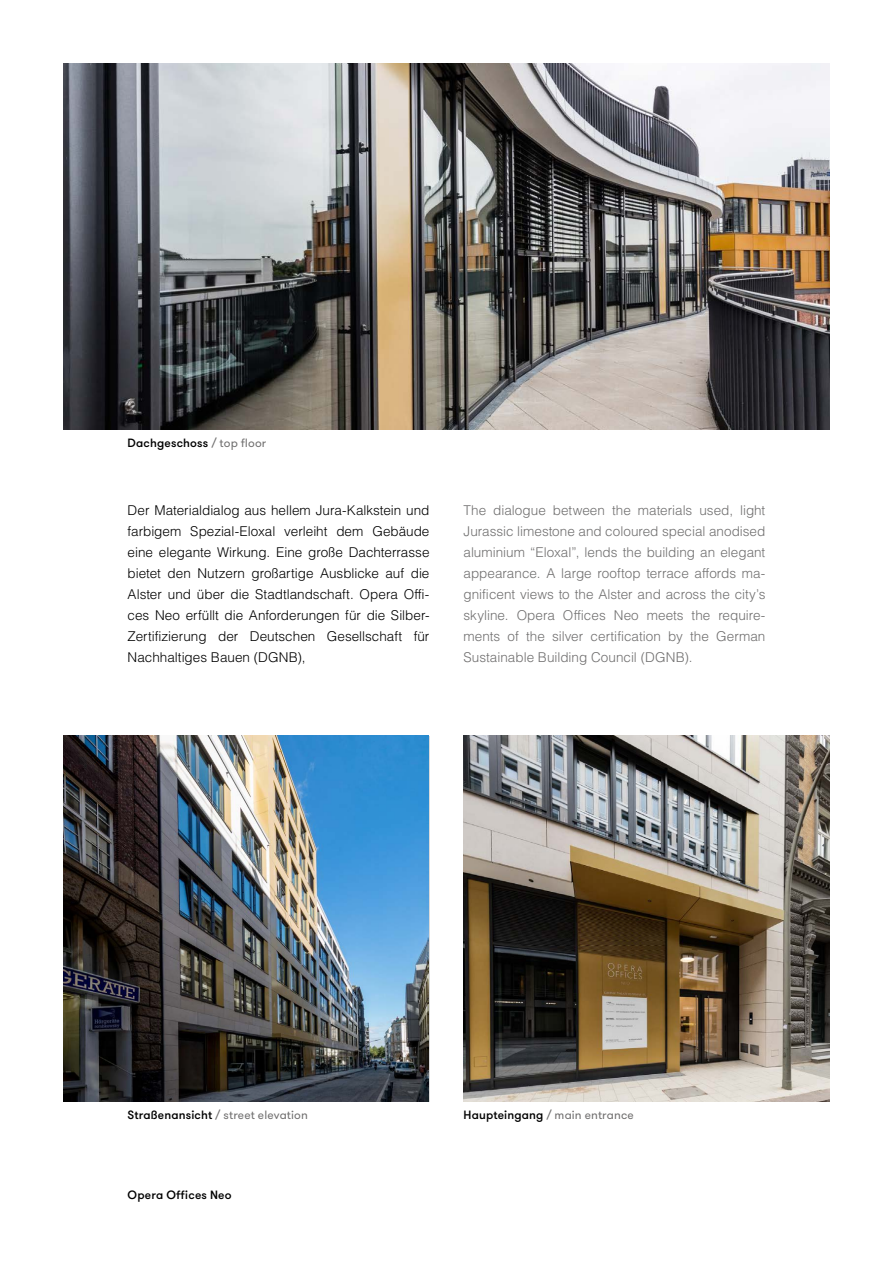
<style>
.page{position:relative;width:893px;height:1263px;background:#fff}
.page>*{position:absolute;margin:0;border:0;box-sizing:border-box;transform-origin:0 0}
.t1{font:300 13.5px/21px "Helvetica LT Pro";color:#706f6f;text-align:justify}
.t2{font:300 13.5px/21px "Helvetica LT Pro";color:#000;text-align:justify}
.t3{font:12px "GT Walsheim";letter-spacing:.01em;color:#706f6f}
.t4{font:500 12px "GT Walsheim";letter-spacing:.015em;color:#000}
.s1{font-weight:400;color:#706f6f}
.s2{font-weight:500;color:#000}
</style>
<div class="page">
<img style="left:64px;top:64px;width:765px;height:365px">
<img style="left:463px;top:736px;width:366px;height:365px">
<img style="left:64px;top:736px;width:364px;height:365px">
<p class="t4" style="left:128px;top:435px;width:140px">Dachgeschoss <span class="s1">/ top floor</span></p>
<p class="t2" style="left:128px;top:500px;width:303px">Der Materialdialog aus hellem Jura-Kalkstein und farbigem Spezial-Eloxal verleiht dem Gebäude eine elegante Wirkung. Eine große Dachterrasse bietet den Nutzern großartige Ausblicke auf die Alster und über die Stadtlandschaft. Opera Offi&shy;ces Neo erfüllt die Anforderungen für die Silber-Zertifizierung der Deutschen Gesellschaft für Nachhaltiges Bauen (DGNB),</p>
<p class="t1" style="left:463px;top:500px;width:303px">The dialogue between the materials used, light Jurassic limestone and coloured special anodised aluminium “Eloxal”, lends the building an elegant appearance. A large rooftop terrace affords ma&shy;gnificent views to the Alster and across the city’s skyline. Opera Offices Neo meets the require&shy;ments of the silver certification by the German Sustainable Building Council (DGNB).</p>
<p class="t3" style="left:128px;top:1107px;width:182px"><span class="s2">Straßenansicht</span> / street elevation</p>
<p class="t4" style="left:128px;top:1187px;width:106px">Opera Offices Neo</p>
<p class="t3" style="left:463px;top:1107px;width:172px"><span class="s2">Haupteingang</span> / main entrance</p>
</div>
